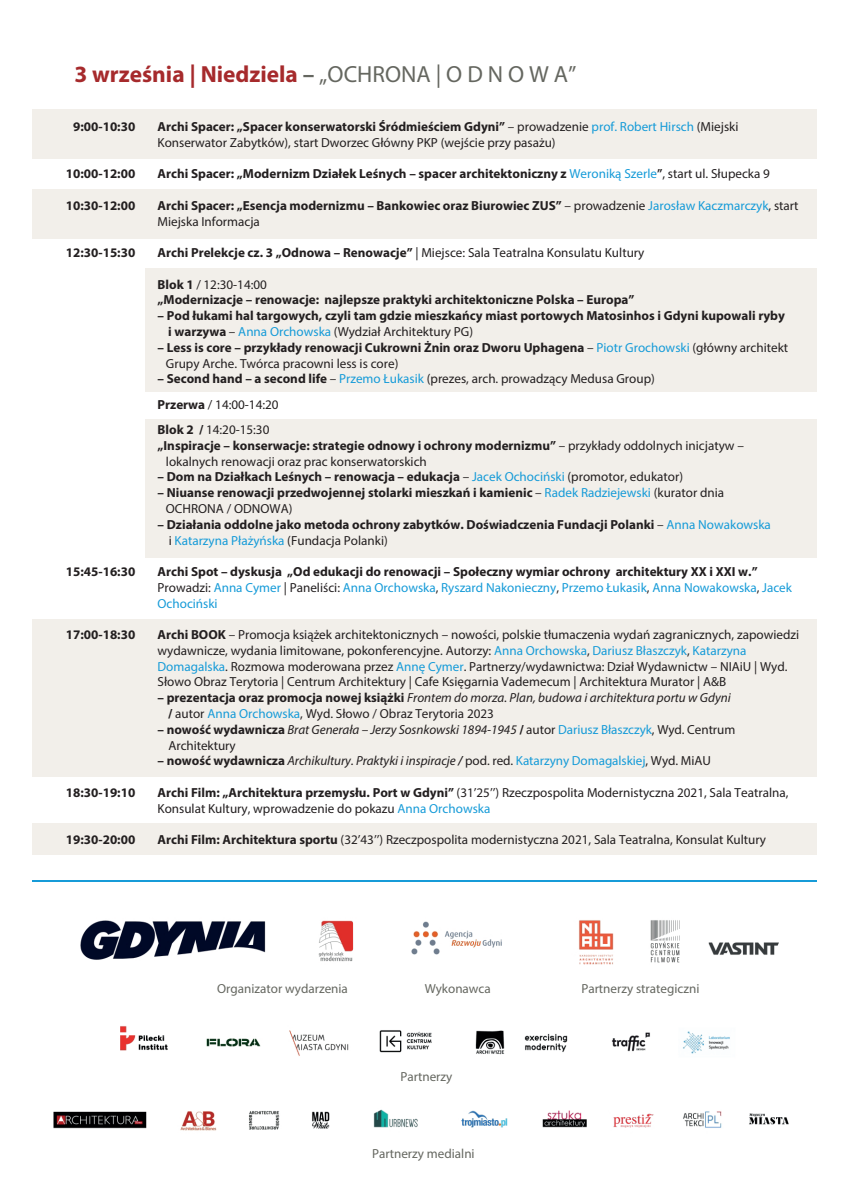
<style>
.page{position:relative;width:845px;height:1193px;background:#fff}
.page>*{position:absolute;margin:0;border:0;box-sizing:border-box;transform-origin:0 0}
.t1{font:700 23.4px "Myriad Pro";color:#a62a2c}
.t2{font:700 13.2px/15.8px "Myriad Pro";color:#231f20}
.t3{font:13.2px/15.8px "Myriad Pro";color:#231f20}
.t4{font:italic 13.2px/15.8px "Myriad Pro";letter-spacing:-.005em;color:#231f20}
.t5{font:13.2px "Myriad Pro";color:#656760}
.s1{color:#656760}
.s2{font-weight:400;color:#656760}
.s3{font-weight:700}
.s4{color:#169bd8}
.s5{font-weight:400;color:#169bd8}
.s6{font-weight:600}
.s7{font-weight:400}
.s8{font-weight:700;font-style:normal}
.s9{font-style:normal}
.s10{font-style:normal;color:#169bd8}
</style>
<div class="page">
<div style="left:32px;top:109px;width:785px;height:49px;background:#f2efea"></div>
<div style="left:32px;top:189px;width:785px;height:49px;background:#f2efea"></div>
<div style="left:32px;top:619px;width:785px;height:157px;background:#f2efea"></div>
<div style="left:32px;top:823px;width:785px;height:32px;background:#f2efea"></div>
<div style="left:145px;top:268px;width:672px;height:124px;background:#f2efea"></div>
<div style="left:145px;top:419px;width:672px;height:138px;background:#f2efea"></div>
<hr style="left:32px;top:880px;width:785px;height:1px;background:#169bd8">
<img style="left:80px;top:920px;width:699px;height:45px">
<img style="left:120px;top:1026px;width:610px;height:30px">
<img style="left:53px;top:1109px;width:736px;height:22px">
<h1 class="t1" style="left:75px;top:59px;width:504px">3 września | Niedziela <span class="s1">–</span> <span class="s2">„OCHRONA | O D N O W A”</span></h1>
<p class="t2" style="left:73px;top:118px;width:64px">9:00-10:30</p>
<p class="t2" style="left:66px;top:166px;width:71px">10:00-12:00</p>
<p class="t2" style="left:66px;top:197px;width:71px">10:30-12:00</p>
<p class="t2" style="left:66px;top:244px;width:71px">12:30-15:30</p>
<p class="t3" style="left:158px;top:118px;width:582px"><span class="s3">Archi Spacer: „Spacer konserwatorski Śródmieściem Gdyni”</span> – prowadzenie <span class="s4">prof. Robert Hirsch</span> (Miejski<br>Konserwator Zabytków), start Dworzec Główny PKP (wejście przy pasażu)</p>
<p class="t2" style="left:158px;top:165px;width:614px">Archi Spacer: „Modernizm Działek Leśnych – spacer architektoniczny z <span class="s5">Weroniką Szerle</span><span class="s6">”</span><span class="s7">, start ul. Słupecka 9</span></p>
<p class="t2" style="left:158px;top:197px;width:643px">Archi Spacer: „Esencja modernizmu – Bankowiec oraz Biurowiec ZUS” <span class="s7">– prowadzenie</span> <span class="s5">Jarosław Kaczmarczyk</span><span class="s7">, start<br>Miejska Informacja</span></p>
<p class="t3" style="left:158px;top:244px;width:488px"><span class="s3">Archi Prelekcje cz. 3 „Odnowa – Renowacje”</span> | Miejsce: Sala Teatralna Konsulatu Kultury</p>
<p class="t2" style="left:158px;top:276px;width:478px">Blok 1 <span class="s7">/ 12:30-14:00<br></span>„Modernizacje – renowacje: najlepsze praktyki architektoniczne Polska – Europa”</p>
<p class="t2" style="left:168px;top:307px;width:618px;text-indent:-11px">– Pod łukami hal targowych, czyli tam gdzie mieszkańcy miast portowych Matosinhos i Gdyni kupowali ryby i warzywa <span class="s7">–</span> <span class="s5">Anna Orchowska</span> <span class="s7">(Wydział Architektury PG)</span></p>
<p class="t2" style="left:166px;top:339px;width:624px;text-indent:-8px">– Less is core – przykłady renowacji Cukrowni Żnin oraz Dworu Uphagena <span class="s7">–</span> <span class="s5">Piotr Grochowski</span> <span class="s7">(główny architekt<br>Grupy Arche. Twórca pracowni less is core)</span></p>
<p class="t3" style="left:158px;top:366px;width:499px;line-height:25.4px"><span class="s3">– Second hand – a second life</span> – <span class="s4">Przemo Łukasik</span> (prezes, arch. prowadzący Medusa Group)<br><span class="s3">Przerwa</span> / 14:00-14:20<br><span class="s3">Blok 2 /</span> 14:20-15:30</p>
<p class="t3" style="left:166px;top:437px;width:580px;text-indent:-8px"><span class="s3">„Inspiracje – konserwacje: strategie odnowy i ochrony modernizmu”</span> – przykłady oddolnych inicjatyw – lokalnych renowacji oraz prac konserwatorskich</p>
<p class="t2" style="left:158px;top:468px;width:527px">– Dom na Działkach Leśnych – renowacja – edukacja <span class="s7">–</span> <span class="s5">Jacek Ochociński</span> <span class="s7">(promotor, edukator)</span></p>
<p class="t2" style="left:166px;top:484px;width:560px;text-indent:-8px">– Niuanse renowacji przedwojennej stolarki mieszkań i kamienic <span class="s7">–</span> <span class="s5">Radek Radziejewski</span> <span class="s7">(kurator dnia<br>OCHRONA / ODNOWA)</span></p>
<p class="t2" style="left:169px;top:516px;width:604px;text-indent:-11px">– Działania oddolne jako metoda ochrony zabytków. Doświadczenia Fundacji Polanki <span class="s7">–</span> <span class="s5">Anna Nowakowska </span><span class="s7">i</span> <span class="s5">Katarzyna Płażyńska</span> <span class="s7">(Fundacja Polanki)</span></p>
<p class="t2" style="left:158px;top:563px;width:636px">Archi Spot – dyskusja „Od edukacji do renowacji – Społeczny wymiar ochrony architektury XX i XXI w.”<br><span class="s7">Prowadzi:</span> <span class="s5">Anna Cymer</span> <span class="s7">| Paneliści:</span> <span class="s5">Anna Orchowska</span><span class="s7">,</span> <span class="s5">Ryszard Nakonieczny</span><span class="s7">,</span> <span class="s5">Przemo Łukasik</span><span class="s7">,</span> <span class="s5">Anna Nowakowska</span><span class="s7">,</span> <span class="s5">Jacek<br>Ochociński</span></p>
<p class="t3" style="left:158px;top:626px;width:643px"><span class="s3">Archi BOOK</span> – Promocja książek architektonicznych – nowości, polskie tłumaczenia wydań zagranicznych, zapowiedzi wydawnicze, wydania limitowane, pokonferencyjne. Autorzy: <span class="s4">Anna Orchowska</span>, <span class="s4">Dariusz Błaszczyk</span>, <span class="s4">Katarzyna Domagalska</span>. Rozmowa moderowana przez <span class="s4">Annę Cymer</span>. Partnerzy/wydawnictwa: Dział Wydawnictw – NIAiU | Wyd.<br>Słowo Obraz Terytoria | Centrum Architektury | Cafe Księgarnia Vademecum | Architektura Murator | A&amp;B</p>
<p class="t4" style="left:168px;top:689px;width:564px;text-indent:-11px"><span class="s8">– prezentacja oraz promocja nowej książki</span> Frontem do morza. Plan, budowa i architektura portu w Gdyni <span class="s8">/</span> <span class="s9">autor</span> <span class="s10">Anna Orchowska</span><span class="s9">, Wyd. Słowo / Obraz Terytoria 2023</span></p>
<p class="t4" style="left:168px;top:721px;width:568px;text-indent:-11px"><span class="s8">– nowość wydawnicza</span> Brat Generała – Jerzy Sosnkowski 1894-1945 <span class="s8">/</span> <span class="s9">autor</span> <span class="s10">Dariusz Błaszczyk</span><span class="s9">, Wyd. Centrum<br>Architektury</span></p>
<p class="t4" style="left:158px;top:753px;width:555px"><span class="s8">– nowość wydawnicza</span> Archikultury. Praktyki i inspiracje <span class="s6">/</span> <span class="s9">pod. red.</span> <span class="s10">Katarzyny Domagalskiej</span><span class="s9">, Wyd. MiAU</span></p>
<p class="t3" style="left:158px;top:784px;width:632px"><span class="s3">Archi Film: „Architektura przemysłu. Port w Gdyni”</span> (31’25’’) Rzeczpospolita Modernistyczna 2021, Sala Teatralna,<br>Konsulat Kultury, wprowadzenie do pokazu <span class="s4">Anna Orchowska</span></p>
<p class="t3" style="left:158px;top:831px;width:610px"><span class="s3">Archi Film: Architektura sportu</span> (32’43’’) Rzeczpospolita modernistyczna 2021, Sala Teatralna, Konsulat Kultury</p>
<p class="t2" style="left:66px;top:563px;width:71px">15:45-16:30</p>
<p class="t2" style="left:66px;top:626px;width:71px">17:00-18:30</p>
<p class="t2" style="left:66px;top:784px;width:71px">18:30-19:10</p>
<p class="t2" style="left:66px;top:831px;width:71px">19:30-20:00</p>
<p class="t5" style="left:217px;top:981px;width:132px">Organizator wydarzenia</p>
<p class="t5" style="left:425px;top:981px;width:68px">Wykonawca</p>
<p class="t5" style="left:581px;top:981px;width:120px">Partnerzy strategiczni</p>
<p class="t5" style="left:400px;top:1068px;width:53px">Partnerzy</p>
<p class="t5" style="left:372px;top:1145px;width:104px">Partnerzy medialni</p>
</div>
